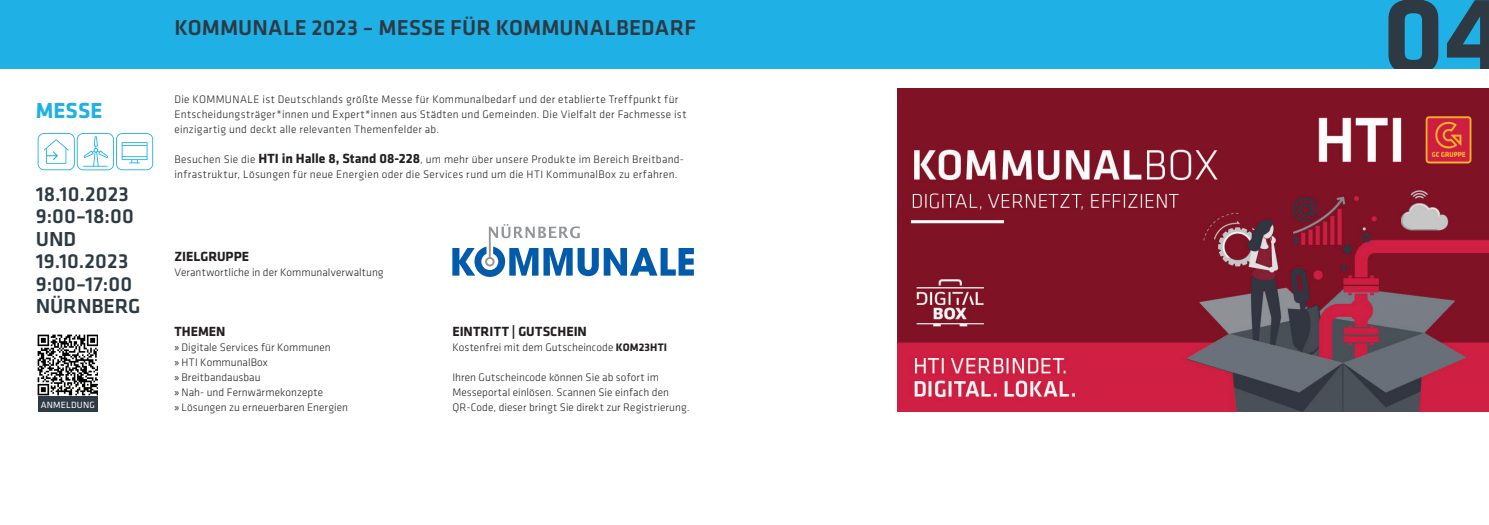
<style>
.page{position:relative;width:1489px;height:525px;background:#fff}
.page>*{position:absolute;margin:0;border:0;box-sizing:border-box;transform-origin:0 0}
.t1{font:700 106.25px "GC Klavika Head";color:#2d3a44}
.t2{font:500 21.25px "GC Klavika Head";letter-spacing:.005em;color:#2d3a44}
.t3{font:700 21.25px "GC Klavika Head";letter-spacing:.005em;color:#1fb0e6}
.t4{font:500 20px/22.5px "GC Klavika Head";letter-spacing:.005em;color:#2d3a44}
.t5{font:700 13.75px "GC Klavika";color:#231f20}
.t6{font:300 11.25px/15px "GC Klavika";letter-spacing:.02em;color:#231f20}
.t7{font:9.38px "GC Klavika";letter-spacing:.02em;color:#fff}
.s1{font-weight:700;font-size:13.75px}
.s2{font-family:"Myriad Pro";font-weight:400}
.s3{font-weight:700}
</style>
<div class="page">
<div style="left:0;top:0;width:1488px;height:73px;background:#1fb0e6"></div>
<div style="left:0;top:69px;width:1488px;height:17px;background:#fff"></div>
<svg style="left:452px;top:224px;width:242px;height:53px"></svg>
<img style="left:38px;top:334px;width:60px;height:61px">
<div style="left:38px;top:396px;width:59px;height:15px;background:#2d3a44"></div>
<img style="left:897px;top:88px;width:591px;height:323px">
<svg style="left:38px;top:133px;width:115px;height:37px"></svg>
<h2 class="t3" style="left:36px;top:94px;width:68px">MESSE</h2>
<h3 class="t4" style="left:36px;top:182px;width:106px">18.10.2023<br>9:00–18:00<br>UND<br>19.10.2023<br>9:00–17:00<br>NÜRNBERG</h3>
<p class="t7" style="left:41px;top:398px;width:56px">ANMELDUNG</p>
<h2 class="t2" style="left:174px;top:13px;width:523px">KOMMUNALE 2023 – MESSE FÜR KOMMUNALBEDARF</h2>
<p class="t6" style="left:174px;top:92px;width:513px">Die KOMMUNALE ist Deutschlands größte Messe für Kommunalbedarf und der etablierte Treffpunkt für<br>Entscheidungsträger*innen und Expert*innen aus Städten und Gemeinden. Die Vielfalt der Fachmesse ist einzigartig und deckt alle relevanten Themenfelder ab.</p>
<p class="t6" style="left:174px;top:152px;width:511px">Besuchen Sie die <span class="s1">HTI in Halle 8, Stand 08-228</span>, um mehr über unsere Produkte im Bereich Breitband&shy;infrastruktur, Lösungen für neue Energien oder die Services rund um die HTI KommunalBox zu erfahren.</p>
<p class="t5" style="left:174px;top:246px;width:76px">ZIELGRUPPE</p>
<p class="t6" style="left:174px;top:264px;width:211px">Verantwortliche in der Kommunalverwaltung</p>
<p class="t5" style="left:174px;top:321px;width:53px">THEMEN</p>
<p class="t6" style="left:174px;top:339px;width:175px"><span class="s2">»</span> Digitale Services für Kommunen<br><span class="s2">»</span> HTI KommunalBox<br><span class="s2">»</span> Breitbandausbau<br><span class="s2">»</span> Nah- und Fernwärmekonzepte<br><span class="s2">»</span> Lösungen zu erneuerbaren Energien</p>
<p class="t5" style="left:452px;top:321px;width:136px">EINTRITT | GUTSCHEIN</p>
<p class="t6" style="left:452px;top:339px;width:216px">Kostenfrei mit dem Gutscheincode <span class="s3">KOM23HTI</span></p>
<p class="t6" style="left:452px;top:369px;width:239px">Ihren Gutscheincode können Sie ab sofort im<br>Messeportal einlösen. Scannen Sie einfach den<br>QR-Code, dieser bringt Sie direkt zur Registrierung.</p>
<h1 class="t1" style="left:1382px;top:-46px;width:128px">04</h1>
</div>
